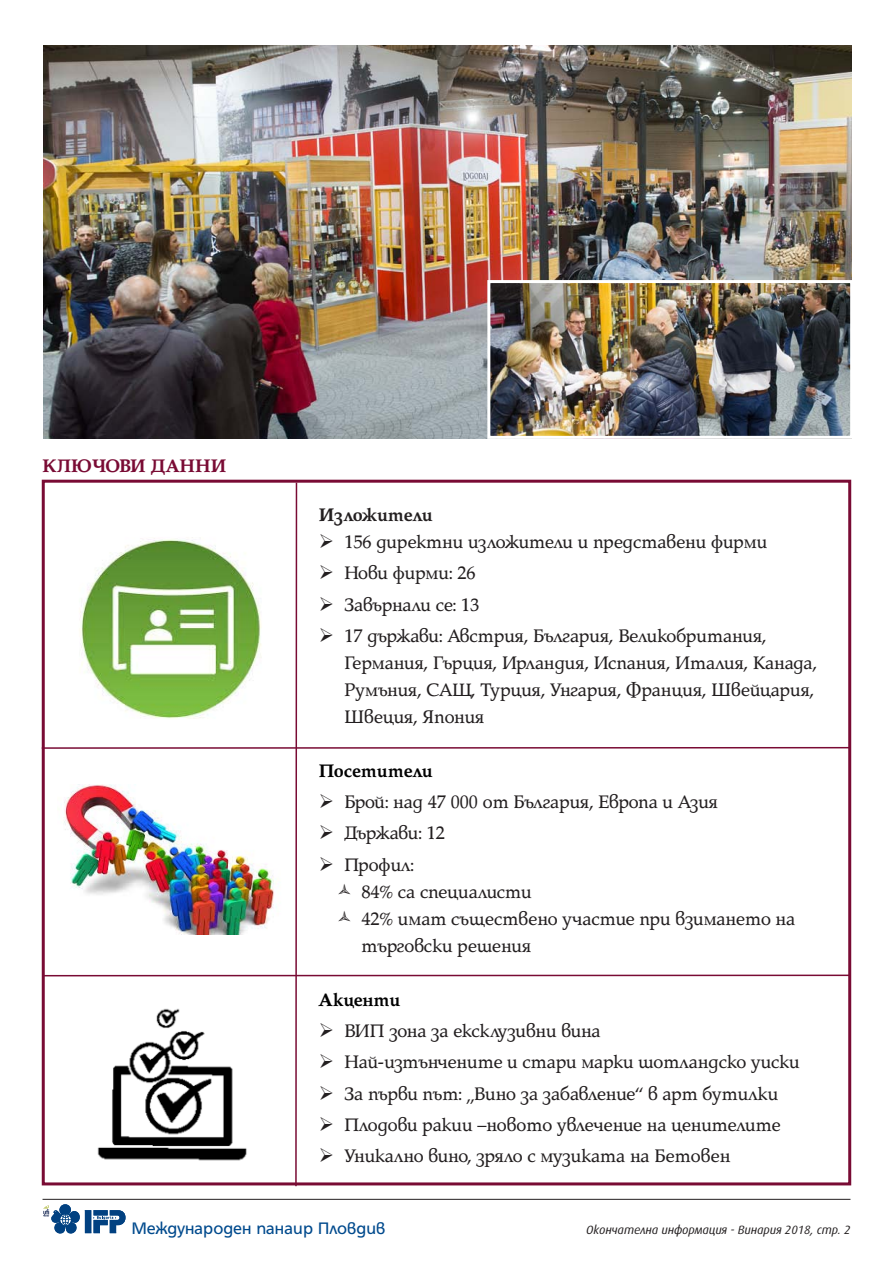
<style>
.page{position:relative;width:893px;height:1263px;background:#fff}
.page>*{position:absolute;margin:0;border:0;box-sizing:border-box;transform-origin:0 0}
.t1{font:19.5px/27px "Platinum Bg";letter-spacing:-.01em;color:#231f20}
.t2{font:700 19.5px "Platinum Bg";color:#000}
.t3{font:700 19.5px "Platinum Bg";color:#790b34}
.t4{font:700 19.5px "Platinum Bg";color:#231f20}
.t5{font:18px "HS Grotesk Bg";color:#004a8d}
.t6{font:italic 12px "Hermes Bg";color:#231f20}
</style>
<div class="page">
<hr style="left:43px;top:1199px;width:807px;height:1px;background:#231f20">
<div style="left:42px;top:480px;width:809px;height:705px;border:3px solid #790b34"></div>
<svg style="left:44px;top:1204px;width:82px;height:30px"></svg>
<img style="left:79px;top:537px;width:183px;height:182px">
<img style="left:64px;top:784px;width:213px;height:150px">
<img style="left:97px;top:1008px;width:150px;height:153px">
<hr style="left:42px;top:747px;width:808px;height:2px;background:#790b34">
<hr style="left:43px;top:974px;width:807px;height:2px;background:#790b34">
<svg style="left:294px;top:481px;width:4px;height:706px"></svg>
<img style="left:44px;top:45px;width:807px;height:394px">
<img style="left:491px;top:284px;width:358px;height:151px">
<div style="left:487px;top:280px;width:366px;height:159px;border:3px solid #fff"></div>
<p class="t3" style="left:43px;top:454px;width:185px">КЛЮЧОВИ ДАННИ</p>
<p class="t4" style="left:319px;top:504px;width:116px">Изложители</p>
<p class="t1" style="left:319px;top:528px;width:450px">➢ 156 директни изложители и представени фирми</p>
<p class="t1" style="left:319px;top:560px;width:158px">➢ Нови фирми: 26</p>
<p class="t1" style="left:319px;top:591px;width:162px">➢ Завърнали се: 13</p>
<p class="t1" style="left:344px;top:622px;width:474px;text-indent:-26px">➢ 17 държави: Австрия, България, Великобритания, Германия, Гърция, Ирландия, Испания, Италия, Канада, Румъния, САЩ, Турция, Унгария, Франция, Швейцария, Швеция, Япония</p>
<p class="t2" style="left:319px;top:760px;width:116px">Посетители</p>
<p class="t1" style="left:319px;top:789px;width:401px">➢ Брой: над 47 000 от България, Европа и Азия</p>
<p class="t1" style="left:319px;top:820px;width:128px">➢ Държави: 12</p>
<p class="t1" style="left:361px;top:851px;width:435px;text-indent:-43px">➢ Профил:<br>84% са специалисти<br>42% имат съществено участие при взимането на търговски решения</p>
<p class="t2" style="left:319px;top:988px;width:83px">Акценти</p>
<p class="t1" style="left:319px;top:1017px;width:283px">➢ ВИП зона за ексклузивни вина</p>
<p class="t1" style="left:319px;top:1049px;width:482px">➢ Най-изтънчените и стари марки шотландско уиски</p>
<p class="t1" style="left:319px;top:1080px;width:461px">➢ За първи път: „Вино за забавление“ в арт бутилки</p>
<p class="t1" style="left:319px;top:1111px;width:463px">➢ Плодови ракии –новото увлечение на ценителите</p>
<p class="t1" style="left:319px;top:1142px;width:413px">➢ Уникално вино, зряло с музиката на Бетовен</p>
<p class="t5" style="left:131px;top:1218px;width:256px">Международен панаир Пловдив</p>
<p class="t6" style="left:586px;top:1223px;width:266px">Окончателна информация - Винария 2018, стр. 2</p>
</div>
